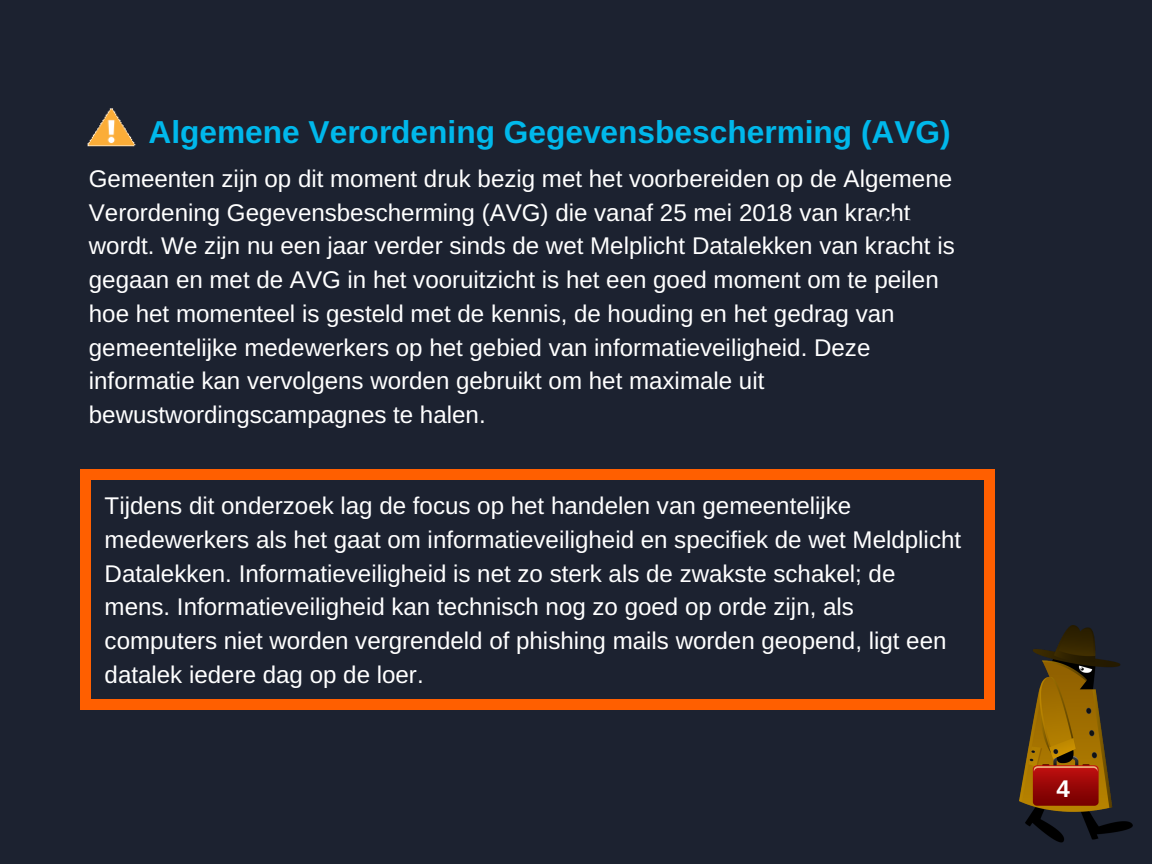
<style>
.page{position:relative;width:1152px;height:864px;background:#1c2230}
.page>*{position:absolute;margin:0;border:0;box-sizing:border-box;transform-origin:0 0}
.t1{font:700 31.65px "Arimo";color:#00b8eb}
.t2{font:24.15px/33.8px "Arimo";color:#fff}
.t3{font:700 24.15px "Arimo";color:#fff}
</style>
<div class="page">
<img style="left:1019px;top:626px;width:114px;height:217px">
<img style="left:87px;top:108px;width:49px;height:39px">
<div style="left:984px;top:700px;width:11px;height:10px;background:#ff5f00"></div>
<div style="left:80px;top:479px;width:11px;height:221px;background:#ff5f00"></div>
<div style="left:80px;top:700px;width:11px;height:10px;background:#ff5f00"></div>
<div style="left:984px;top:479px;width:11px;height:221px;background:#ff5f00"></div>
<div style="left:91px;top:700px;width:894px;height:10px;background:#ff5f00"></div>
<div style="left:984px;top:469px;width:11px;height:11px;background:#ff5f00"></div>
<div style="left:80px;top:469px;width:11px;height:11px;background:#ff5f00"></div>
<div style="left:91px;top:469px;width:894px;height:11px;background:#ff5f00"></div>
<h1 class="t1" style="left:148px;top:114px;width:804px">Algemene Verordening Gegevensbescherming (AVG)</h1>
<p class="t2" style="left:89px;top:161px;width:867px">Gemeenten zijn op dit moment druk bezig met het voorbereiden op de Algemene Verordening Gegevensbescherming (AVG) die vanaf 25 mei 2018 van kracht wordt. We zijn nu een jaar verder sinds de wet Melplicht Datalekken van kracht is gegaan en met de AVG in het vooruitzicht is het een goed moment om te peilen hoe het momenteel is gesteld met de kennis, de houding en het gedrag van gemeentelijke medewerkers op het gebied van informatieveiligheid. Deze informatie kan vervolgens worden gebruikt om het maximale uit bewustwordingscampagnes te halen.</p>
<p class="t2" style="left:105px;top:489px;width:858px">Tijdens dit onderzoek lag de focus op het handelen van gemeentelijke medewerkers als het gaat om informatieveiligheid en specifiek de wet Meldplicht Datalekken. Informatieveiligheid is net zo sterk als de zwakste schakel; de mens. Informatieveiligheid kan technisch nog zo goed op orde zijn, als computers niet worden vergrendeld of phishing mails worden geopend, ligt een datalek iedere dag op de loer.</p>
<p class="t3" style="left:1056px;top:775px;width:15px">4</p>
</div>
